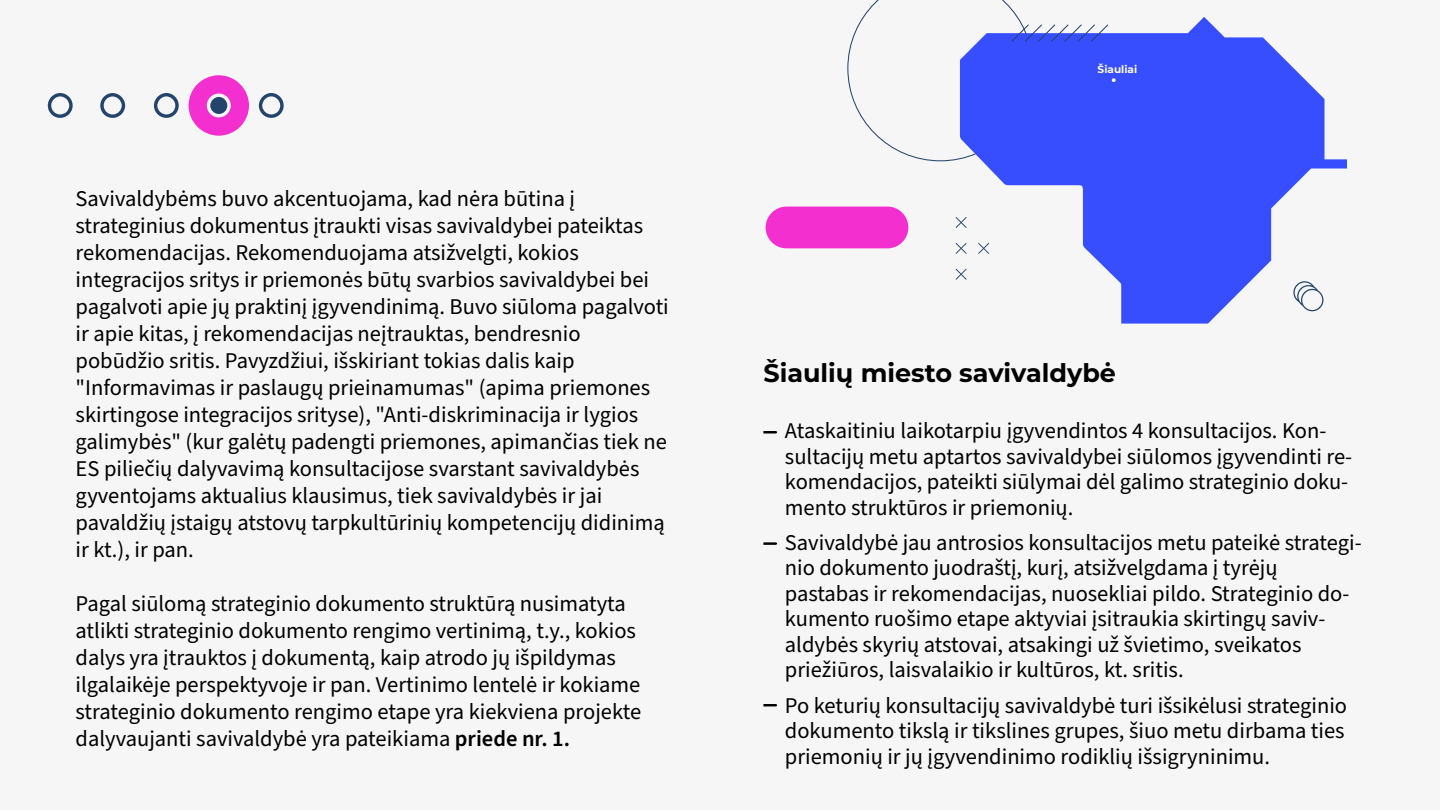
<style>
.page{position:relative;width:1440px;height:810px;background:#f7f6f6}
.page>*{position:absolute;margin:0;border:0;box-sizing:border-box;transform-origin:0 0}
.t1{font:700 25.5px "Montserrat";color:#000}
.t2{font:22.5px/27px "Source Sans Pro";color:#000}
.t3{font:700 10.5px "Montserrat";color:#fff}
.s1{font-weight:600}
</style>
<div class="page">
<svg style="left:966px;top:17px;width:381px;height:307px;fill:#364eff"></svg>
<svg style="left:763px;top:431px;width:14px;height:2px"></svg>
<svg style="left:763px;top:542px;width:14px;height:3px"></svg>
<svg style="left:763px;top:704px;width:14px;height:2px"></svg>
<div style="left:766px;top:207px;width:142px;height:41px;background:#f42fcf;border-radius:21px"></div>
<svg style="left:956px;top:217px;width:11px;height:11px"></svg>
<svg style="left:956px;top:243px;width:11px;height:11px"></svg>
<svg style="left:978px;top:243px;width:11px;height:11px"></svg>
<svg style="left:956px;top:269px;width:11px;height:11px"></svg>
<svg style="left:1293px;top:281px;width:30px;height:30px"></svg>
<svg style="left:847px;top:0;width:269px;height:161px"></svg>
<svg style="left:189px;top:75px;width:60px;height:61px"></svg>
<svg style="left:48px;top:93px;width:25px;height:25px"></svg>
<div style="left:210px;top:97px;width:17px;height:17px;background:#23456b;border-radius:50%"></div>
<svg style="left:100px;top:93px;width:25px;height:25px"></svg>
<svg style="left:154px;top:93px;width:25px;height:25px"></svg>
<svg style="left:259px;top:93px;width:25px;height:25px"></svg>
<p class="t2" style="left:76px;top:185px;width:595px">Savivaldybėms buvo akcentuojama, kad nėra būtina į strateginius dokumentus įtraukti visas savivaldybei pateiktas rekomendacijas. Rekomenduojama atsižvelgti, kokios integracijos sritys ir priemonės būtų svarbios savivaldybei bei pagalvoti apie jų praktinį įgyvendinimą. Buvo siūloma pagalvoti ir apie kitas, į rekomendacijas neįtrauktas, bendresnio pobūdžio sritis. Pavyzdžiui, išskiriant tokias dalis kaip "Informavimas ir paslaugų prieinamumas" (apima priemones skirtingose integracijos srityse), "Anti-diskriminacija ir lygios galimybės" (kur galėtų padengti priemones, apimančias tiek ne ES piliečių dalyvavimą konsultacijose svarstant savivaldybės gyventojams aktualius klausimus, tiek savivaldybės ir jai pavaldžių įstaigų atstovų tarpkultūrinių kompetencijų didinimą ir kt.), ir pan.</p>
<p class="t2" style="left:76px;top:590px;width:567px">Pagal siūlomą strateginio dokumento struktūrą nusimatyta atlikti strateginio dokumento rengimo vertinimą, t.y., kokios dalys yra įtrauktos į dokumentą, kaip atrodo jų išpildymas ilgalaikėje perspektyvoje ir pan. Vertinimo lentelė ir kokiame strateginio dokumento rengimo etape yra kiekviena projekte dalyvaujanti savivaldybė yra pateikiama <span class="s1">priede nr. 1.</span></p>
<p class="t3" style="left:1098px;top:62px;width:41px">Šiauliai</p>
<p class="t1" style="left:763px;top:355px;width:354px">Šiaulių miesto savivaldybė</p>
<p class="t2" style="left:785px;top:419px;width:569px;line-height:25.5px">Ataskaitiniu laikotarpiu įgyvendintos 4 konsultacijos. Kon&shy;sultacijų metu aptartos savivaldybei siūlomos įgyvendinti re&shy;komendacijos, pateikti siūlymai dėl galimo strateginio doku&shy;mento struktūros ir priemonių.</p>
<p class="t2" style="left:785px;top:531px;width:578px;line-height:25.5px">Savivaldybė jau antrosios konsultacijos metu pateikė strategi&shy;nio dokumento juodraštį, kurį, atsižvelgdama į tyrėjų pastabas ir rekomendacijas, nuosekliai pildo. Strateginio do&shy;kumento ruošimo etape aktyviai įsitraukia skirtingų saviv&shy;aldybės skyrių atstovai, atsakingi už švietimo, sveikatos priežiūros, laisvalaikio ir kultūros, kt. sritis.</p>
<p class="t2" style="left:785px;top:693px;width:564px;line-height:25.5px;text-align:justify">Po keturių konsultacijų savivaldybė turi išsikėlusi strateginio dokumento tikslą ir tikslines grupes, šiuo metu dirbama ties priemonių ir jų įgyvendinimo rodiklių išsigryninimu.</p>
</div>
